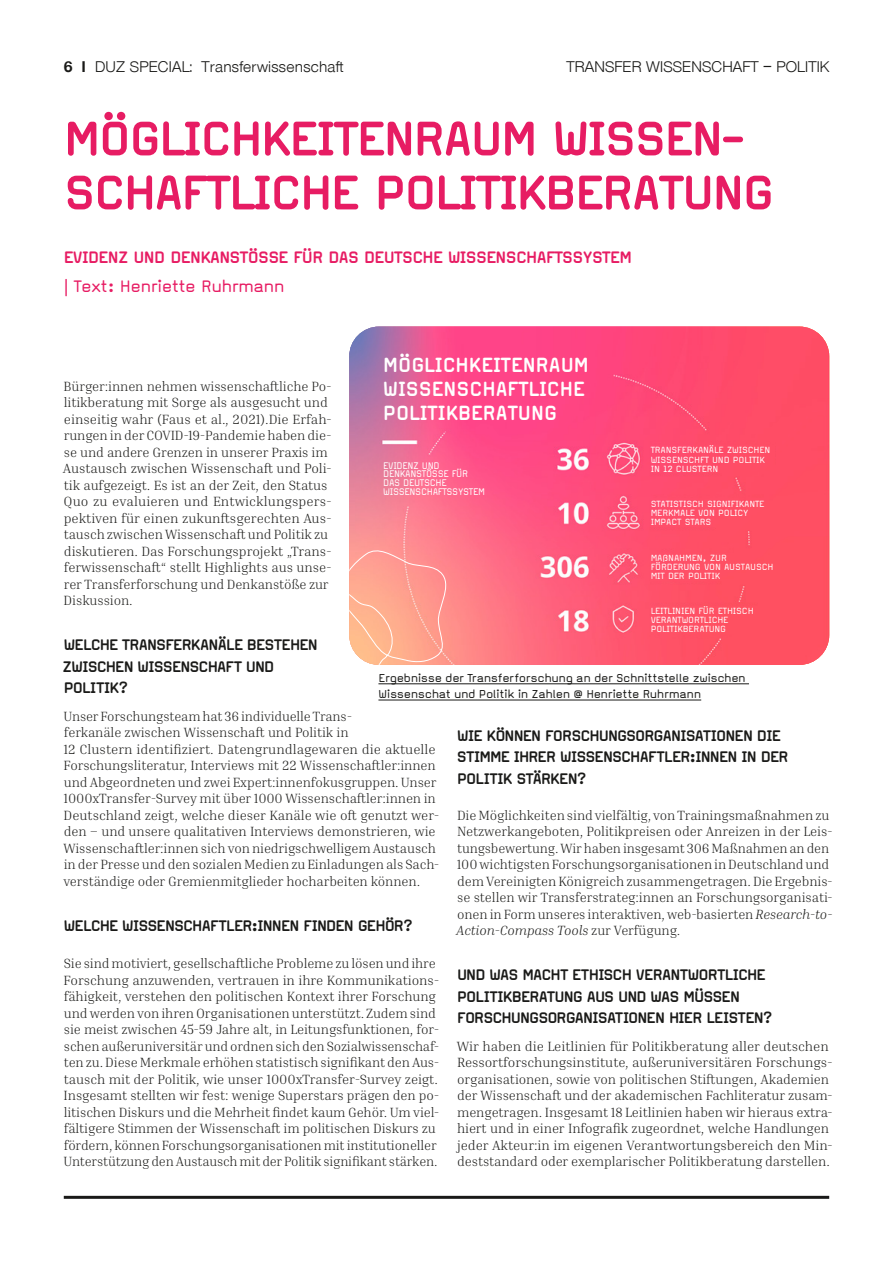
<style>
.page{position:relative;width:893px;height:1263px;background:#fff}
.page>*{position:absolute;margin:0;border:0;box-sizing:border-box;transform-origin:0 0}
.t1{font:700 57px/54px "Magda Clean";letter-spacing:-.035em;color:#e71c63}
.t2{font:700 24.15px/24.2px "Magda Clean";color:#fff;scale:.96 1}
.t3{font:700 19.5px "Magda Clean";letter-spacing:-.035em;color:#e71c63}
.t4{font:19.5px "Magda Clean";letter-spacing:-.035em;color:#e71c63}
.t5{font:700 18px/21.6px "Magda Clean";letter-spacing:-.045em;color:#1a1a18}
.t6{font:15px "Olnova";letter-spacing:.015em;color:#1a1a18}
.t7{font:300 13.5px/16.5px "Inria Serif";letter-spacing:-.01em;color:#1a1a18}
.t8{font:13.5px/16.2px "Magda Clean";letter-spacing:-.035em;color:#1a1a18}
.t9{font:11.25px/8.9px "Magda Clean";letter-spacing:-.03em;color:#fff;scale:.96 1}
.t10{font:10.5px/9.1px "Magda Clean";letter-spacing:-.015em;color:#fff}
.s1{font-weight:700}
.s2{font-style:italic}
</style>
<div class="page">
<hr style="left:64px;top:1196px;width:765px;height:3px;background:#1a1a18">
<img style="left:349px;top:327px;width:480px;height:338px">
<svg style="left:557px;top:449px;width:31px;height:21px"></svg>
<svg style="left:558px;top:503px;width:10px;height:20px"></svg>
<svg style="left:574px;top:502px;width:14px;height:22px"></svg>
<svg style="left:541px;top:556px;width:47px;height:21px"></svg>
<svg style="left:558px;top:610px;width:10px;height:21px"></svg>
<svg style="left:574px;top:610px;width:14px;height:21px"></svg>
<hr style="left:382px;top:441px;width:35px;height:3px;background:#fff">
<img style="left:607px;top:443px;width:32px;height:32px">
<img style="left:609px;top:554px;width:28px;height:28px">
<img style="left:607px;top:496px;width:32px;height:33px">
<img style="left:612px;top:605px;width:27px;height:27px">
<svg style="left:349px;top:546px;width:103px;height:119px;background:#fea593"></svg>
<hr style="left:378px;top:683px;width:371px;height:1px;background:#1a1a18">
<hr style="left:378px;top:700px;width:323px;height:1px;background:#1a1a18">
<p class="t6" style="left:64px;top:57px;width:281px"><span class="s1">6 I</span> DUZ SPECIAL: Transferwissenschaft</p>
<p class="t6" style="left:567px;top:57px;width:264px">TRANSFER WISSENSCHAFT – POLITIK</p>
<h1 class="t1" style="left:64px;top:111px;width:712px">MÖGLICHKEITENRAUM WISSEN-<br>SCHAFTLICHE POLITIKBERATUNG</h1>
<h3 class="t3" style="left:64px;top:247px;width:570px">EVIDENZ UND DENKANSTÖSSE FÜR DAS DEUTSCHE WISSENSCHAFTSSYSTEM</h3>
<h3 class="t4" style="left:64px;top:276px;width:222px">| Text: Henriette Ruhrmann</h3>
<h2 class="t2" style="left:383px;top:352px;width:216px">MÖGLICHKEITENRAUM<br>WISSENSCHAFTLICHE<br>POLITIKBERATUNG</h2>
<p class="t7" style="left:63px;top:377px;width:270px">Bürger:innen nehmen wissenschaftliche Po&shy;litikberatung mit Sorge als ausgesucht und einseitig wahr (Faus et al., 2021).Die Erfah&shy;rungen in der COVID-19-Pandemie haben die&shy;se und andere Grenzen in unserer Praxis im Austausch zwischen Wissenschaft und Poli&shy;tik aufgezeigt. Es ist an der Zeit, den Status Quo zu evaluieren und Entwicklungspers&shy;pektiven für einen zukunftsgerechten Aus&shy;tausch zwischen Wissenschaft und Politik zu diskutieren. Das Forschungsprojekt „Trans&shy;ferwissenschaft“ stellt Highlights aus unse&shy;rer Transferforschung und Denkanstöße zur Diskussion.</p>
<h3 class="t5" style="left:63px;top:634px;width:257px">WELCHE TRANSFERKANÄLE BESTEHEN<br>ZWISCHEN WISSENSCHAFT UND<br>POLITIK?</h3>
<p class="t7" style="left:63px;top:707px;width:378px">Unser Forschungsteam hat 36 individuelle Trans-<br>ferkanäle zwischen Wissenschaft und Politik in<br>12 Clustern identifiziert. Datengrundlagewaren die aktuelle Forschungsliteratur, Interviews mit 22 Wissenschaftler:innen und Abgeordneten und zwei Expert:innenfokusgruppen. Unser 1000xTransfer-Survey mit über 1000 Wissenschaftler:innen in Deutschland zeigt, welche dieser Kanäle wie oft genutzt wer&shy;den – und unsere qualitativen Interviews demonstrieren, wie Wissenschaftler:innen sich von niedrigschwelligem Austausch in der Presse und den sozialen Medien zu Einladungen als Sach&shy;verständige oder Gremienmitglieder hocharbeiten können.</p>
<h3 class="t5" style="left:64px;top:914px;width:351px">WELCHE WISSENSCHAFTLER:INNEN FINDEN GEHÖR?</h3>
<p class="t7" style="left:64px;top:955px;width:378px">Sie sind motiviert, gesellschaftliche Probleme zu lösen und ihre Forschung anzuwenden, vertrauen in ihre Kommunikations&shy;fähigkeit, verstehen den politischen Kontext ihrer Forschung und werden von ihren Organisationen unterstützt. Zudem sind sie meist zwischen 45-59 Jahre alt, in Leitungsfunktionen, for&shy;schen außeruniversitär und ordnen sich den Sozialwissenschaf&shy;ten zu. Diese Merkmale erhöhen statistisch signifikant den Aus&shy;tausch mit der Politik, wie unser 1000xTransfer-Survey zeigt.<br>Insgesamt stellten wir fest: wenige Superstars prägen den po&shy;litischen Diskurs und die Mehrheit findet kaum Gehör. Um viel&shy;fältigere Stimmen der Wissenschaft im politischen Diskurs zu fördern, können Forschungsorganisationen mit institutioneller Unterstützung den Austausch mit der Politik signifikant stärken.</p>
<p class="t10" style="left:651px;top:446px;width:121px">TRANSFERKANÄLE ZWISCHEN<br>WISSENSCHFT UND POLITIK<br>IN 12 CLUSTERN</p>
<p class="t10" style="left:651px;top:499px;width:115px">STATISTISCH SIGNIFIKANTE<br>MERKMALE VON POLICY<br>IMPACT STARS</p>
<p class="t10" style="left:651px;top:553px;width:124px">MAßNAHMEN, ZUR<br>FÖRDERUNG VON AUSTAUSCH<br>MIT DER POLITIK</p>
<p class="t10" style="left:651px;top:606px;width:105px">LEITLINIEN FÜR ETHISCH<br>VERANTWORTLICHE<br>POLITIKBERATUNG</p>
<p class="t9" style="left:383px;top:461px;width:108px">EVIDENZ UND<br>DENKANSTÖSSE FÜR<br>DAS DEUTSCHE<br>WISSENSCHAFTSSYSTEM</p>
<p class="t8" style="left:378px;top:669px;width:369px">Ergebnisse der Transferforschung an der Schnittstelle zwischen<br>Wissenschat und Politik in Zahlen @ Henriette Ruhrmann</p>
<h3 class="t5" style="left:457px;top:724px;width:333px">WIE KÖNNEN FORSCHUNGSORGANISATIONEN DIE<br>STIMME IHRER WISSENSCHAFTLER:INNEN IN DER<br>POLITIK STÄRKEN?</h3>
<p class="t7" style="left:456px;top:806px;width:378px">Die Möglichkeiten sind vielfältig, von Trainingsmaßnahmen zu Netzwerkangeboten, Politikpreisen oder Anreizen in der Leis&shy;tungsbewertung. Wir haben insgesamt 306 Maßnahmen an den 100 wichtigsten Forschungsorganisationen in Deutschland und dem Vereinigten Königreich zusammengetragen. Die Ergebnis&shy;se stellen wir Transferstrateg:innen an Forschungsorganisati&shy;onen in Form unseres interaktiven, web-basierten <span class="s2">Research-to-Action-Compass Tools</span> zur Verfügung.</p>
<h3 class="t5" style="left:457px;top:964px;width:317px">UND WAS MACHT ETHISCH VERANTWORTLICHE<br>POLITIKBERATUNG AUS UND WAS MÜSSEN<br>FORSCHUNGSORGANISATIONEN HIER LEISTEN?</h3>
<p class="t7" style="left:457px;top:1037px;width:378px">Wir haben die Leitlinien für Politikberatung aller deutschen Ressortforschungsinstitute, außeruniversitären Forschungs&shy;organisationen, sowie von politischen Stiftungen, Akademien der Wissenschaft und der akademischen Fachliteratur zusam&shy;mengetragen. Insgesamt 18 Leitlinien haben wir hieraus extra&shy;hiert und in einer Infografik zugeordnet, welche Handlungen jeder Akteur:in im eigenen Verantwortungsbereich den Min&shy;deststandard oder exemplarischer Politikberatung darstellen.</p>
</div>
